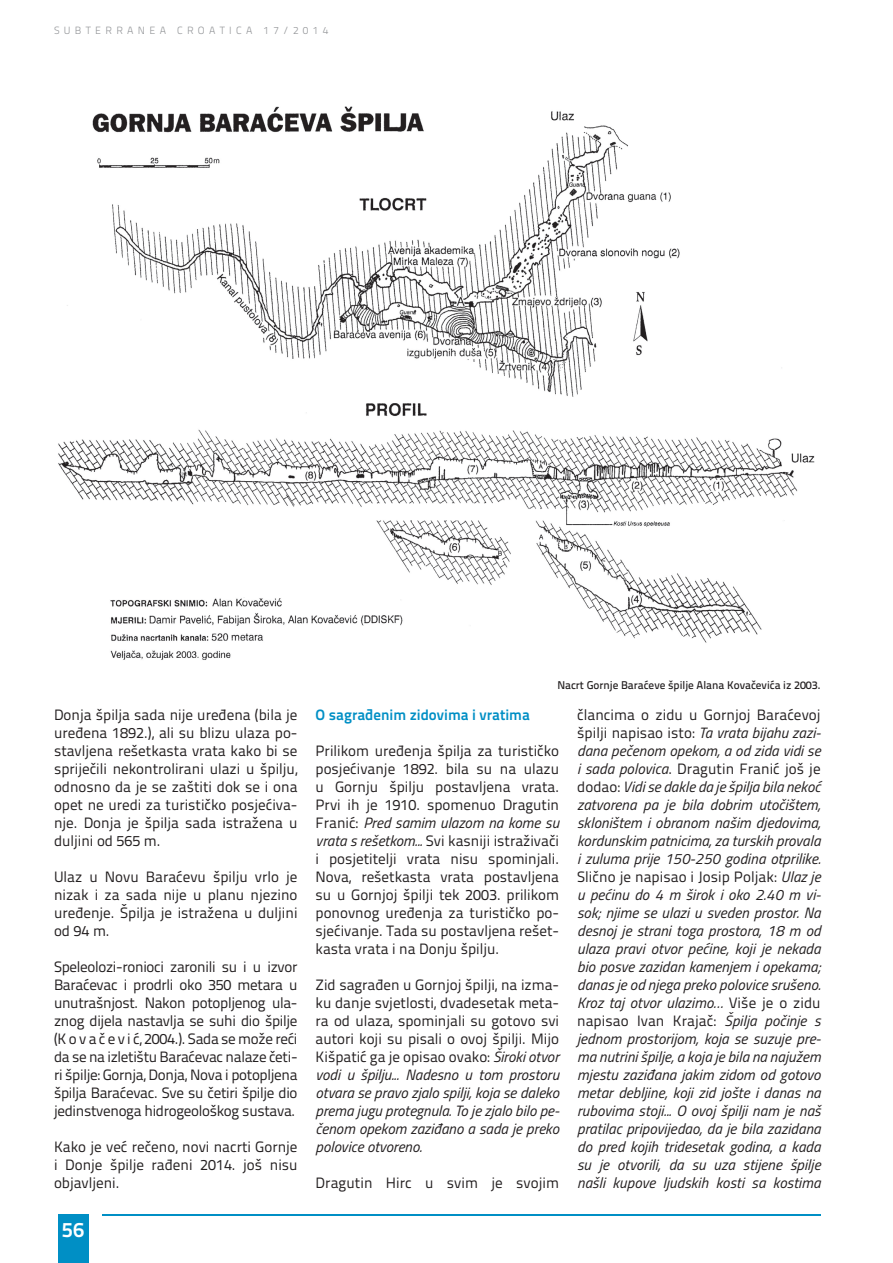
<style>
.page{position:relative;width:893px;height:1263px;background:#fff}
.page>*{position:absolute;margin:0;border:0;box-sizing:border-box;transform-origin:0 0}
.t1{font:21px "Titillium Maps 29 L 800 wt";color:#fff}
.t2{font:15px/18px "Titillium Text 22 L 400 wt";color:#231f20;text-align:justify}
.t3{font:italic 15px/18px "Titillium";letter-spacing:.005em;color:#231f20;text-align:justify}
.t4{font:15px "Titillium Text 22 L 800 wt";color:#008fc5}
.t5{font:11.25px "Titillium Text 22 L 600 wt";color:#231f20}
.t6{font:10.5px "Titillium Text 22 L 250 wt";letter-spacing:.41em;color:#939598}
.s1{font-family:"Titillium Text 22 L 400 wt";font-style:normal}
.s2{font-family:"Titillium";font-style:italic}
</style>
<div class="page">
<div style="left:58px;top:1214px;width:30px;height:49px;background:#008fc5"></div>
<hr style="left:102px;top:1214px;width:719px;height:1px;background:#008fc5">
<img style="left:58px;top:106px;width:757px;height:554px">
<p class="t6" style="left:54px;top:23px;width:276px">SUBTERRANEA CROATICA 17/2014</p>
<p class="t5" style="left:557px;top:677px;width:265px">Nacrt Gornje Baraćeve špilje Alana Kovačevića iz 2003.</p>
<p class="t2" style="left:54px;top:705px;width:245px">Donja špilja sada nije uređena (bila je uređena 1892.), ali su blizu ulaza po&shy;stavljena rešetkasta vrata kako bi se spriječili nekontrolirani ulazi u špilju, odnosno da je se zaštiti dok se i ona opet ne uredi za turističko posjećiva&shy;nje. Donja je špilja sada istražena u duljini od 565 m.</p>
<p class="t2" style="left:54px;top:867px;width:245px">Ulaz u Novu Baraćevu špilju vrlo je nizak i za sada nije u planu njezino uređenje. Špilja je istražena u duljini od 94 m.</p>
<p class="t2" style="left:54px;top:957px;width:245px">Speleolozi-ronioci zaronili su i u izvor Baraćevac i prodrli oko 350 metara u unutrašnjost. Nakon potopljenog ula&shy;znog dijela nastavlja se suhi dio špilje (K o v a č e v i ć, 2004.). Sada se može reći da se na izletištu Baraćevac nalaze četi&shy;ri špilje: Gornja, Donja, Nova i potopljena špilja Baraćevac. Sve su četiri špilje dio jedinstvenoga hidrogeološkog sustava.</p>
<p class="t2" style="left:54px;top:1137px;width:245px">Kako je već rečeno, novi nacrti Gornje i Donje špilje rađeni 2014. još nisu objavljeni.</p>
<h1 class="t1" style="left:62px;top:1213px;width:24px">56</h1>
<p class="t4" style="left:316px;top:703px;width:216px">O sagrađenim zidovima i vratima</p>
<p class="t2" style="left:316px;top:741px;width:245px">Prilikom uređenja špilja za turističko posjećivanje 1892. bila su na ulazu u Gornju špilju postavljena vrata.<br>Prvi ih je 1910. spomenuo Dragutin</p>
<p class="t3" style="left:316px;top:813px;width:245px"><span class="s1">Franić:</span> Pred samim ulazom na kome su</p>
<p class="t2" style="left:316px;top:831px;width:245px"><span class="s2">vrata s rešetkom...</span> Svi kasniji istraživači i posjetitelji vrata nisu spominjali.<br>Nova, rešetkasta vrata postavljena su u Gornjoj špilji tek 2003. prilikom ponovnog uređenja za turističko po&shy;sjećivanje. Tada su postavljena rešet&shy;kasta vrata i na Donju špilju.</p>
<p class="t2" style="left:316px;top:975px;width:245px">Zid sagrađen u Gornjoj špilji, na izma&shy;ku danje svjetlosti, dvadesetak meta&shy;ra od ulaza, spominjali su gotovo svi autori koji su pisali o ovoj špilji. Mijo Kišpatić ga je opisao ovako: <span class="s2">Široki otvor</span></p>
<p class="t3" style="left:316px;top:1065px;width:245px">vodi u špilju... Nadesno u tom prostoru otvara se pravo zjalo spilji, koja se daleko prema jugu protegnula. To je zjalo bilo pe&shy;čenom opekom zaziđano a sada je preko polovice otvoreno.</p>
<p class="t2" style="left:316px;top:1173px;width:245px">Dragutin Hirc u svim je svojim</p>
<p class="t2" style="left:577px;top:705px;width:245px">člancima o zidu u Gornjoj Baraćevoj špilji napisao isto: <span class="s2">Ta vrata bijahu zazi-</span></p>
<p class="t3" style="left:577px;top:741px;width:245px">dana pečenom opekom, a od zida vidi se</p>
<p class="t2" style="left:577px;top:759px;width:245px"><span class="s2">i sada polovica</span>. Dragutin Franić još je</p>
<p class="t3" style="left:577px;top:777px;width:245px"><span class="s1">dodao:</span> Vidi se dakle da je špilja bila nekoć zatvorena pa je bila dobrim utočištem, skloništem i obranom našim djedovima, kordunskim patnicima, za turskih provala i zuluma prije 150-250 godina otprilike.</p>
<p class="t2" style="left:577px;top:867px;width:245px">Slično je napisao i Josip Poljak: <span class="s2">Ulaz je</span></p>
<p class="t3" style="left:577px;top:885px;width:245px">u pećinu do 4 m širok i oko 2.40 m vi&shy;sok; njime se ulazi u sveden prostor. Na desnoj je strani toga prostora, 18 m od ulaza pravi otvor pećine, koji je nekada bio posve zazidan kamenjem i opekama; danas je od njega preko polovice srušeno.<br>Kroz taj otvor ulazimo… <span class="s1">Više je o zidu</span></p>
<p class="t2" style="left:577px;top:1011px;width:245px">napisao Ivan Krajač: <span class="s2">Špilja počinje s</span></p>
<p class="t3" style="left:577px;top:1029px;width:245px">jednom prostorijom, koja se suzuje pre&shy;ma nutrini špilje, a koja je bila na najužem mjestu zaziđana jakim zidom od gotovo metar debljine, koji zid jošte i danas na rubovima stoji... O ovoj špilji nam je naš pratilac pripovijedao, da je bila zazidana do pred kojih tridesetak godina, a kada su je otvorili, da su uza stijene špilje našli kupove ljudskih kosti sa kostima</p>
</div>
